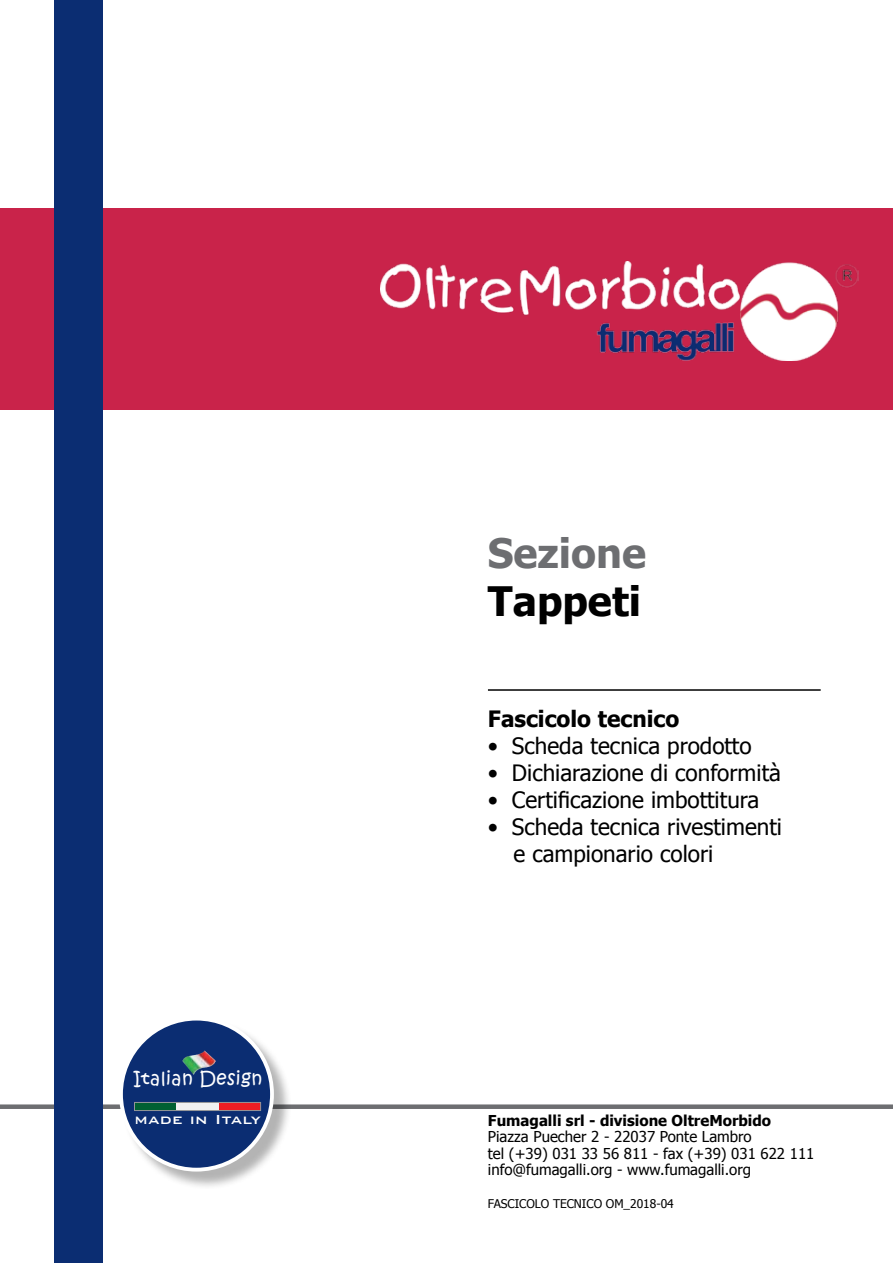
<style>
.page{position:relative;width:893px;height:1263px;background:#fff}
.page>*{position:absolute;margin:0;border:0;box-sizing:border-box;transform-origin:0 0}
.t1{font:700 40.5px "Tahoma";color:#6d6e71}
.t2{font:700 40.5px "Tahoma";color:#000}
.t3{font:22.5px/27px "Tahoma";color:#000}
.t4{font:700 22.5px "Tahoma";color:#000}
.t5{font:18.3px "Kristen ITC";letter-spacing:.025em;color:#fff}
.t6{font:500 17.55px "Bank Gothic BT";letter-spacing:.01em;color:#fff}
.t7{font:15px/16.5px "Tahoma";color:#000}
.t8{font:700 15px "Tahoma";color:#000}
.t9{font:12px "Tahoma";color:#000}
</style>
<div class="page">
<hr style="left:488px;top:689px;width:333px;height:2px;background:#000">
<div style="left:0;top:208px;width:893px;height:202px;background:#c9234a"></div>
<img style="left:381px;top:261px;width:477px;height:99px">
<div style="left:0;top:1104px;width:893px;height:5px;background:#6d6e71"></div>
<div style="left:54px;top:0;width:49px;height:1263px;background:#0b2d72"></div>
<div style="left:121px;top:1019px;width:171px;height:171px;background:#000;opacity:.3"></div>
<div style="left:121px;top:1018px;width:151px;height:152px;background:#0b2d72;border-radius:50%"></div>
<div style="left:119px;top:1017px;width:155px;height:154px;border:4px solid #fff;border-radius:50%"></div>
<img style="left:182px;top:1052px;width:20px;height:23px">
<div style="left:134px;top:1102px;width:42px;height:8px;background:#006032"></div>
<div style="left:219px;top:1102px;width:42px;height:8px;background:#ed1d24"></div>
<div style="left:177px;top:1102px;width:42px;height:8px;background:#f1f1f2"></div>
<div style="left:134px;top:1102px;width:127px;height:9px;border:1px solid #939598"></div>
<p class="t5" style="left:133px;top:1066px;width:130px">Italian Design</p>
<p class="t6" style="left:135px;top:1109px;width:128px">made in Italy</p>
<h1 class="t1" style="left:488px;top:525px;width:160px">Sezione</h1>
<h1 class="t2" style="left:488px;top:573px;width:155px">Tappeti</h1>
<p class="t4" style="left:488px;top:703px;width:193px">Fascicolo tecnico</p>
<p class="t3" style="left:488px;top:732px;width:265px">• Scheda tecnica prodotto</p>
<p class="t3" style="left:488px;top:759px;width:295px">• Dichiarazione di conformità</p>
<p class="t3" style="left:488px;top:786px;width:273px">• Certificazione imbottitura</p>
<p class="t3" style="left:513px;top:813px;width:270px;text-indent:-26px">• Scheda tecnica rivestimenti e campionario colori</p>
<p class="t8" style="left:488px;top:1110px;width:285px">Fumagalli srl - divisione OltreMorbido</p>
<p class="t7" style="left:488px;top:1128px;width:328px">Piazza Puecher 2 - 22037 Ponte Lambro<br>tel (+39) 031 33 56 811 - fax (+39) 031 622 111 info@fumagalli.org - www.fumagalli.org</p>
<p class="t9" style="left:488px;top:1196px;width:187px">FASCICOLO TECNICO OM_2018-04</p>
</div>
